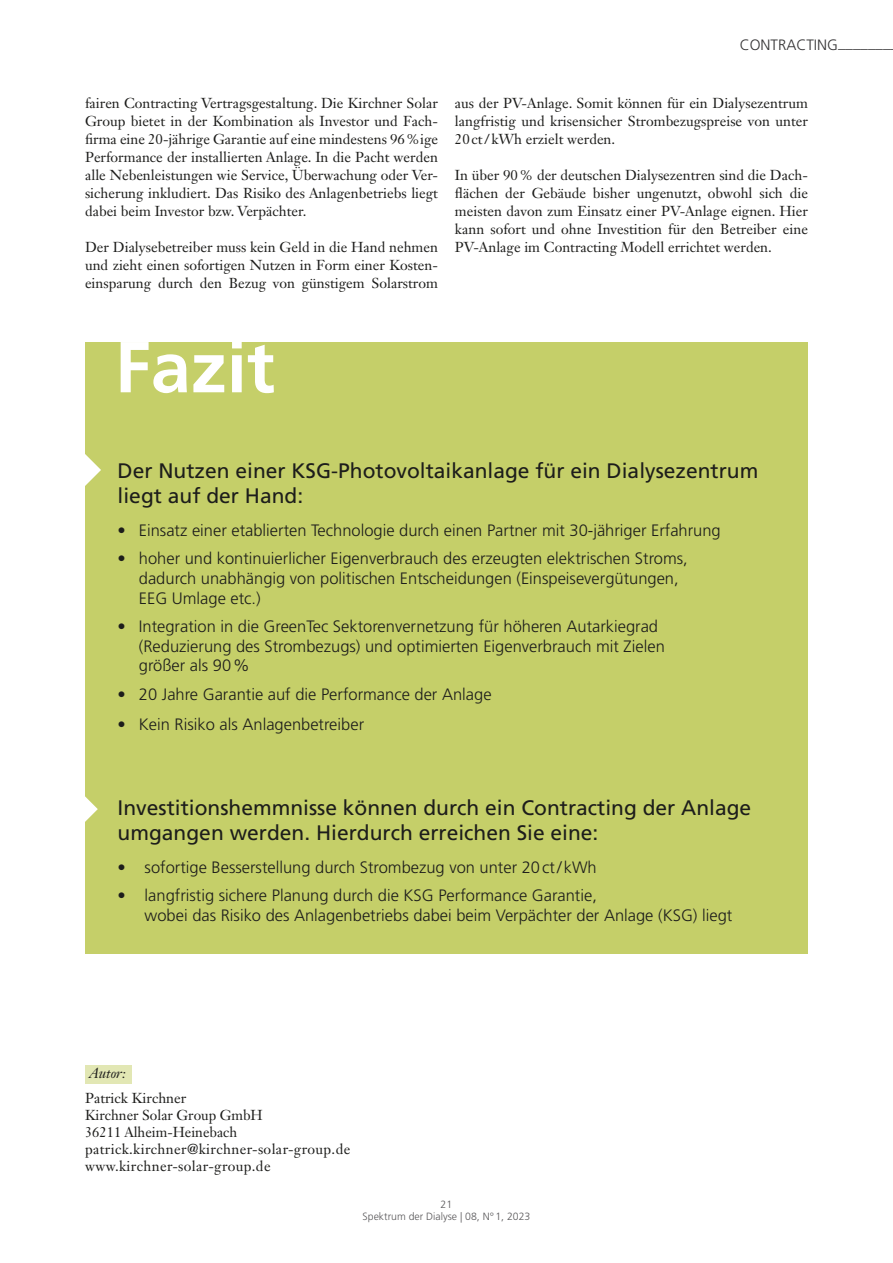
<style>
.page{position:relative;width:893px;height:1263px;background:#fff}
.page>*{position:absolute;margin:0;border:0;box-sizing:border-box;transform-origin:0 0}
.t1{font:700 72px "Frutiger LT Std";color:#fff}
.t2{font:21px/25.2px "Frutiger LT Std";color:#1d1d1b}
.t3{font:300 16.5px/19.8px "Frutiger LT Std";color:#1d1d1b}
.t4{font:300 15px "Frutiger LT Std";color:#333233}
.t5{font:14.25px/18px "Janson Text LT Std";color:#1d1d1b;text-align:justify}
.t6{font:italic 14.25px "Janson Text LT Std";color:#1d1d1b}
.t7{font:300 10.5px/12.6px "Frutiger LT Std";color:#59585a;text-align:center}
</style>
<div class="page">
<div style="left:85px;top:342px;width:723px;height:612px;background:#c5cf69"></div>
<svg style="left:85px;top:454px;width:16px;height:32px"></svg>
<svg style="left:85px;top:796px;width:13px;height:26px"></svg>
<div style="left:85px;top:1065px;width:47px;height:18px;background:#e2e7b4"></div>
<p class="t4" style="left:740px;top:36px;width:152px">CONTRACTING_______</p>
<p class="t5" style="left:85px;top:94px;width:354px">fairen Contracting Vertragsgestaltung. Die Kirchner Solar Group bietet in der Kombination als Investor und Fach&shy;firma eine 20-jährige Garantie auf eine mindestens 96%ige Performance der installierten Anlage. In die Pacht werden alle Nebenleistungen wie Service, Überwachung oder Ver&shy;sicherung inkludiert. Das Risiko des Anlagenbetriebs liegt dabei beim Investor bzw. Verpächter.</p>
<p class="t5" style="left:85px;top:238px;width:354px">Der Dialysebetreiber muss kein Geld in die Hand nehmen und zieht einen sofortigen Nutzen in Form einer Kosten&shy;einsparung durch den Bezug von günstigem Solarstrom</p>
<p class="t5" style="left:455px;top:94px;width:354px">aus der PV-Anlage. Somit können für ein Dialysezentrum langfristig und krisensicher Strombezugspreise von unter 20ct/ kWh erzielt werden.</p>
<p class="t5" style="left:455px;top:166px;width:354px">In über 90% der deutschen Dialysezentren sind die Dach&shy;flächen der Gebäude bisher ungenutzt, obwohl sich die meisten davon zum Einsatz einer PV-Anlage eignen. Hier kann sofort und ohne Investition für den Betreiber eine PV-Anlage im Contracting Modell errichtet werden.</p>
<h1 class="t1" style="left:115px;top:325px;width:162px">Fazit</h1>
<h2 class="t2" style="left:118px;top:458px;width:642px">Der Nutzen einer KSG-Photovoltaikanlage für ein Dialysezentrum liegt auf der Hand:</h2>
<p class="t3" style="left:118px;top:520px;width:605px">• Einsatz einer etablierten Technologie durch einen Partner mit 30-jähriger Erfahrung</p>
<p class="t3" style="left:139px;top:548px;width:550px;text-indent:-21px">• hoher und kontinuierlicher Eigenverbrauch des erzeugten elektrischen Stroms, dadurch unabhängig von politischen Entscheidungen (Einspeisevergütungen,<br>EEG Umlage etc.)</p>
<p class="t3" style="left:139px;top:616px;width:527px;text-indent:-21px">• Integration in die GreenTec Sektorenvernetzung für höheren Autarkiegrad (Reduzierung des Strombezugs) und optimierten Eigenverbrauch mit Zielen größer als 90%</p>
<p class="t3" style="left:118px;top:684px;width:375px">• 20 Jahre Garantie auf die Performance der Anlage</p>
<p class="t3" style="left:118px;top:714px;width:248px">• Kein Risiko als Anlagenbetreiber</p>
<h2 class="t2" style="left:118px;top:795px;width:635px">Investitionshemmnisse können durch ein Contracting der Anlage umgangen werden. Hierdurch erreichen Sie eine:</h2>
<p class="t3" style="left:118px;top:858px;width:481px">• sofortige Besserstellung durch Strombezug von unter 20ct/ kWh</p>
<p class="t3" style="left:145px;top:886px;width:589px;text-indent:-27px">• langfristig sichere Planung durch die KSG Performance Garantie,<br>wobei das Risiko des Anlagenbetriebs dabei beim Verpächter der Anlage (KSG) liegt</p>
<p class="t6" style="left:89px;top:1064px;width:38px">Autor:</p>
<p class="t5" style="left:85px;top:1089px;width:267px;line-height:17.1px;text-align:left">Patrick Kirchner<br>Kirchner Solar Group GmbH<br>36211 Alheim-Heinebach patrick.kirchner@kirchner-solar-group.de www.kirchner-solar-group.de</p>
<p class="t7" style="left:363px;top:1198px;width:169px">21<br>Spektrum der Dialyse | 08, N°1, 2023</p>
</div>
